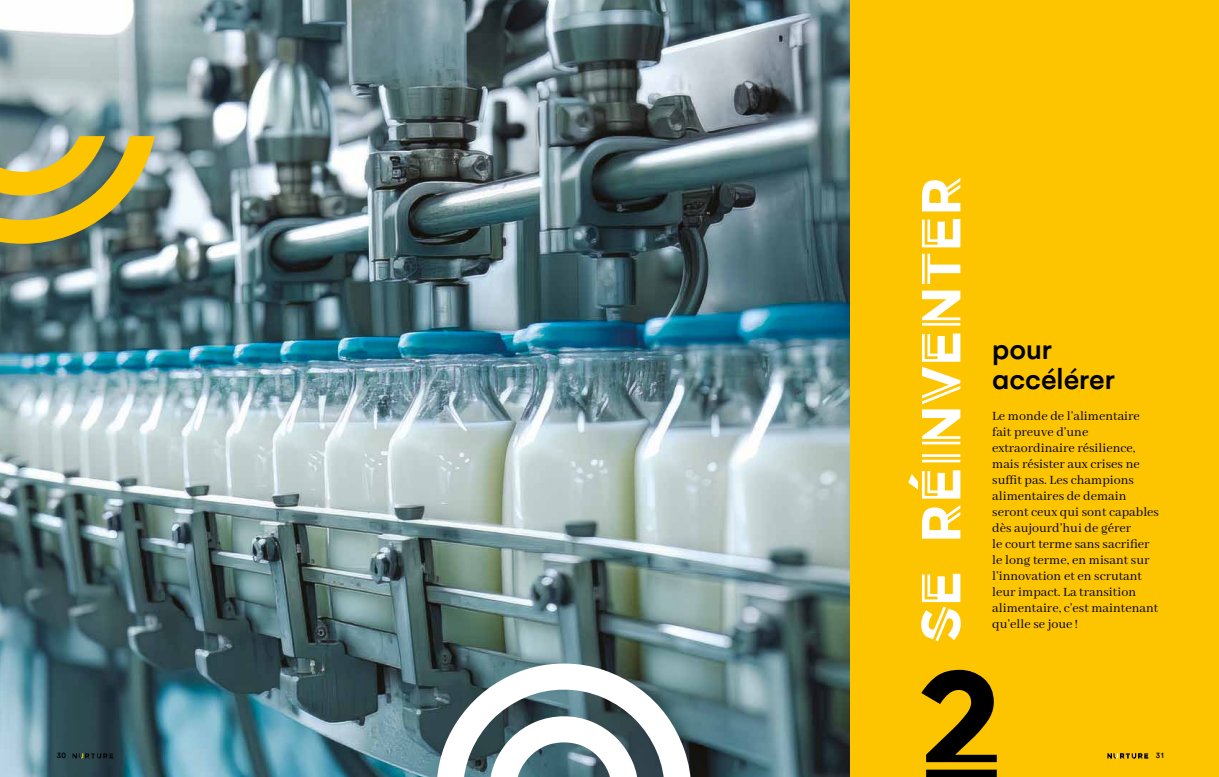
<style>
.page{position:relative;width:1219px;height:777px;background:#fff}
.page>*{position:absolute;margin:0;border:0;box-sizing:border-box;transform-origin:0 0}
.t1{font:55px "Balans";color:#fff}
.t2{font:500 30px/30px "Gelion";color:#000}
.t3{font:14px/16px "Abhaya Libre";color:#000}
.t4{font:500 8px "Gelion";color:#000}
</style>
<div class="page">
<div style="left:848px;top:0;width:371px;height:777px;background:#fdc400"></div>
<img style="left:0;top:0;width:850px;height:777px">
<svg style="left:0;top:136px;width:155px;height:108px"></svg>
<svg style="left:437px;top:663px;width:254px;height:114px"></svg>
<svg style="left:921px;top:670px;width:76px;height:107px"></svg>
<svg style="left:72px;top:753px;width:41px;height:5px"></svg>
<svg style="left:1107px;top:753px;width:41px;height:5px"></svg>
<h1 class="t1" style="left:908px;top:642px;width:467px;rotate:-90deg">SE RÉINVENTER</h1>
<h2 class="t2" style="left:992px;top:333px;width:124px">pour accélérer</h2>
<p class="t3" style="left:992px;top:408px;width:168px">Le monde de l’alimentaire fait preuve d’une extraordinaire résilience, mais résister aux crises ne suffit pas. Les champions alimentaires de demain seront ceux qui sont capables dès aujourd’hui de gérer<br>le court terme sans sacrifier le long terme, en misant sur l’innovation et en scrutant leur impact. La transition alimentaire, c’est maintenant qu’elle se joue !</p>
<p class="t4" style="left:57px;top:751px;width:11px">30</p>
<p class="t4" style="left:1156px;top:751px;width:9px">31</p>
</div>
